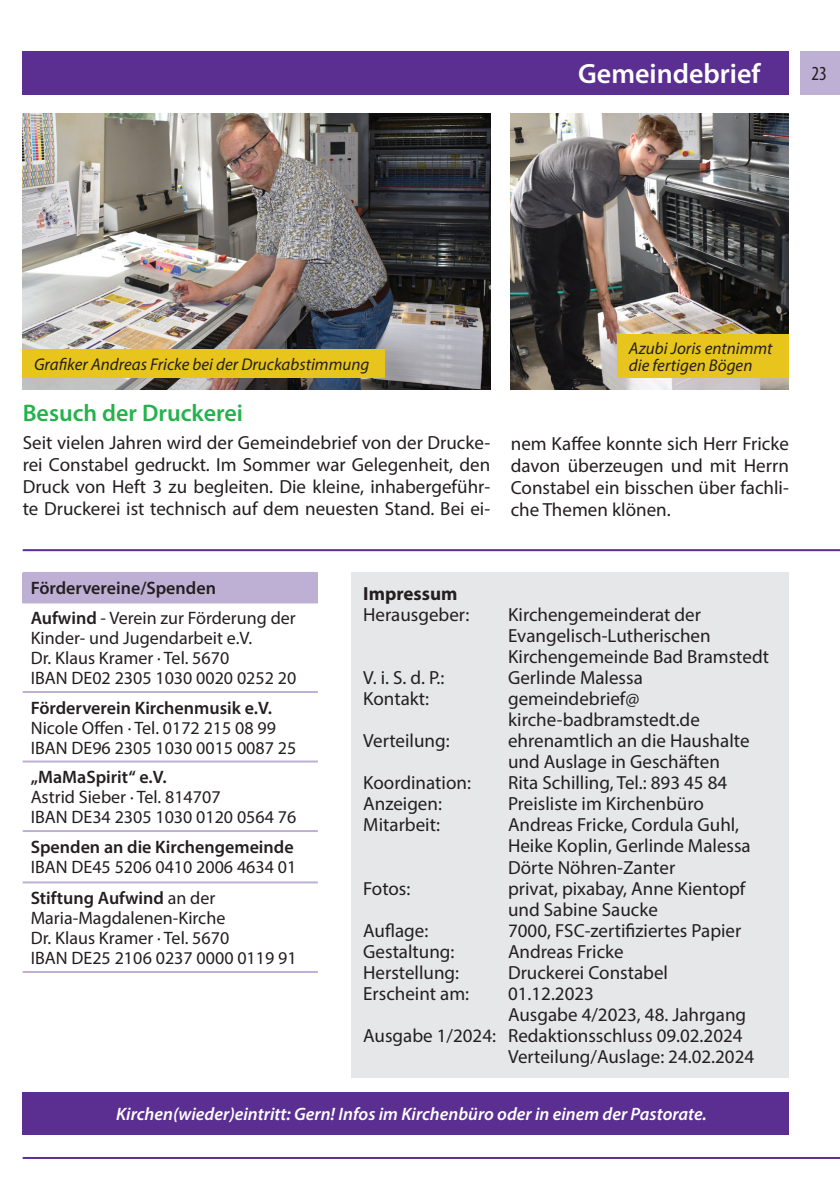
<style>
.page{position:relative;width:840px;height:1191px;background:#fff}
.page>*{position:absolute;margin:0;border:0;box-sizing:border-box;transform-origin:0 0}
.t1{font:600 28px "Myriad Pro";color:#fff}
.t2{font:600 24px "Myriad Pro";color:#23b24b}
.t3{font:condensed 20px "Myriad Pro";color:#231f20}
.t4{font:19px/22px "Myriad Pro";color:#231f20}
.t5{font:700 19px "Myriad Pro";color:#231f20}
.t6{font:18px/20px "Myriad Pro";color:#231f20}
.t7{font:600 18px/29.6px "Myriad Pro";color:#231f20}
.t8{font:italic 600 18px "Myriad Pro";color:#fff}
.t9{font:italic 17px "Myriad Pro";color:#231f20}
.s1{font-weight:400}
.s2{font-weight:600}
</style>
<div class="page">
<div style="left:799px;top:51px;width:40px;height:43px;background:#beafd4"></div>
<div style="left:23px;top:51px;width:765px;height:43px;background:#5b2e91"></div>
<hr style="left:23px;top:1157px;width:816px;height:2px;background:#5b2e91">
<hr style="left:23px;top:549px;width:816px;height:2px;background:#5b2e91">
<div style="left:23px;top:573px;width:294px;height:29px;background:#beafd4"></div>
<hr style="left:23px;top:572px;width:294px;height:2px;background:#beafd4">
<hr style="left:23px;top:601px;width:294px;height:2px;background:#beafd4">
<hr style="left:23px;top:691px;width:294px;height:2px;background:#beafd4">
<hr style="left:23px;top:760px;width:294px;height:2px;background:#beafd4">
<hr style="left:23px;top:830px;width:294px;height:2px;background:#beafd4">
<hr style="left:23px;top:881px;width:294px;height:2px;background:#beafd4">
<hr style="left:23px;top:971px;width:294px;height:2px;background:#beafd4">
<div style="left:351px;top:572px;width:437px;height:505px;background:#e6e7e9"></div>
<div style="left:23px;top:1091px;width:765px;height:43px;background:#5b2e91"></div>
<img style="left:23px;top:113px;width:467px;height:276px">
<img style="left:510px;top:113px;width:278px;height:276px">
<div style="left:617px;top:334px;width:171px;height:44px;background:#e8c51d"></div>
<div style="left:23px;top:349px;width:361px;height:29px;background:#e8c51d"></div>
<h1 class="t1" style="left:577px;top:56px;width:184px">Gemeindebrief</h1>
<p class="t3" style="left:811px;top:62px;width:17px">23</p>
<p class="t9" style="left:628px;top:337px;width:145px">Azubi Joris entnimmt</p>
<p class="t9" style="left:34px;top:353px;width:336px">Grafiker Andreas Fricke bei der Druckabstimmung</p>
<p class="t9" style="left:628px;top:354px;width:125px">die fertigen Bögen</p>
<p class="t2" style="left:23px;top:398px;width:222px">Besuch der Druckerei</p>
<p class="t4" style="left:23px;top:431px;width:469px;text-align:justify">Seit vielen Jahren wird der Gemeindebrief von der Drucke&shy;rei Constabel gedruckt. Im Sommer war Gelegenheit, den Druck von Heft 3 zu begleiten. Die kleine, inhabergeführ&shy;te Druckerei ist technisch auf dem neuesten Stand. Bei ei-</p>
<p class="t4" style="left:510px;top:433px;width:279px;text-align:justify">nem Kaffee konnte sich Herr Fricke davon überzeugen und mit Herrn Constabel ein bisschen über fachli&shy;che Themen klönen.</p>
<p class="t7" style="left:31px;top:573px;width:266px">Fördervereine/Spenden<br>Aufwind <span class="s1">- Verein zur Förderung der</span></p>
<p class="t6" style="left:31px;top:627px;width:267px">Kinder- und Jugendarbeit e.V.<br>Dr. Klaus Kramer · Tel. 5670<br>IBAN DE02 2305 1030 0020 0252 20</p>
<p class="t7" style="left:31px;top:692px;width:243px">Förderverein Kirchenmusik e.V.</p>
<p class="t6" style="left:31px;top:717px;width:267px">Nicole Offen · Tel. 0172 215 08 99<br>IBAN DE96 2305 1030 0015 0087 25</p>
<p class="t7" style="left:31px;top:761px;width:137px">„MaMaSpirit“ e.V.</p>
<p class="t6" style="left:31px;top:786px;width:267px">Astrid Sieber · Tel. 814707<br>IBAN DE34 2305 1030 0120 0564 76</p>
<p class="t7" style="left:31px;top:831px;width:264px">Spenden an die Kirchengemeinde</p>
<p class="t6" style="left:31px;top:850px;width:267px;line-height:31.4px">IBAN DE45 5206 0410 2006 4634 01<br><span class="s2">Stiftung Aufwind</span> an der</p>
<p class="t6" style="left:31px;top:907px;width:267px">Maria-Magdalenen-Kirche<br>Dr. Klaus Kramer · Tel. 5670<br>IBAN DE25 2106 0237 0000 0119 91</p>
<p class="t5" style="left:363px;top:581px;width:96px">Impressum</p>
<p class="t4" style="left:363px;top:603px;width:107px">Herausgeber:</p>
<p class="t4" style="left:507px;top:604px;width:262px;line-height:21px">Kirchengemeinderat der<br>Evangelisch-Lutherischen<br>Kirchengemeinde Bad Bramstedt</p>
<p class="t4" style="left:363px;top:666px;width:83px">V. i. S. d. P.:</p>
<p class="t4" style="left:507px;top:666px;width:136px">Gerlinde Malessa</p>
<p class="t4" style="left:363px;top:687px;width:67px">Kontakt:</p>
<p class="t4" style="left:507px;top:688px;width:193px;line-height:21px">gemeindebrief@ kirche-badbramstedt.de</p>
<p class="t4" style="left:363px;top:729px;width:88px">Verteilung:</p>
<p class="t4" style="left:507px;top:730px;width:243px;line-height:21px">ehrenamtlich an die Haushalte und Auslage in Geschäften</p>
<p class="t4" style="left:363px;top:771px;width:109px">Koordination:</p>
<p class="t4" style="left:507px;top:771px;width:220px">Rita Schilling, Tel.: 893 45 84</p>
<p class="t4" style="left:363px;top:792px;width:80px">Anzeigen:</p>
<p class="t4" style="left:507px;top:792px;width:197px">Preisliste im Kirchenbüro</p>
<p class="t4" style="left:363px;top:813px;width:78px">Mitarbeit:</p>
<p class="t4" style="left:507px;top:813px;width:244px;line-height:21.4px">Andreas Fricke, Cordula Guhl,<br>Heike Koplin, Gerlinde Malessa<br>Dörte Nöhren-Zanter</p>
<p class="t4" style="left:363px;top:877px;width:49px">Fotos:</p>
<p class="t4" style="left:507px;top:878px;width:239px;line-height:21px">privat, pixabay, Anne Kientopf und Sabine Saucke</p>
<p class="t4" style="left:363px;top:919px;width:67px">Auflage:</p>
<p class="t4" style="left:507px;top:919px;width:235px">7000, FSC-zertifiziertes Papier</p>
<p class="t4" style="left:363px;top:940px;width:93px">Gestaltung:</p>
<p class="t4" style="left:507px;top:940px;width:117px">Andreas Fricke</p>
<p class="t4" style="left:363px;top:961px;width:97px">Herstellung:</p>
<p class="t4" style="left:507px;top:961px;width:161px">Druckerei Constabel</p>
<p class="t4" style="left:363px;top:982px;width:107px">Erscheint am:</p>
<p class="t4" style="left:507px;top:982px;width:87px">01.12.2023</p>
<p class="t4" style="left:507px;top:1003px;width:239px">Ausgabe 4/2023, 48. Jahrgang</p>
<p class="t4" style="left:363px;top:1024px;width:380px">Ausgabe 1/2024: Redaktionsschluss 09.02.2024</p>
<p class="t4" style="left:507px;top:1045px;width:247px">Verteilung/Auslage: 24.02.2024</p>
<p class="t8" style="left:116px;top:1102px;width:592px">Kirchen(wieder)eintritt: Gern! Infos im Kirchenbüro oder in einem der Pastorate.</p>
</div>
